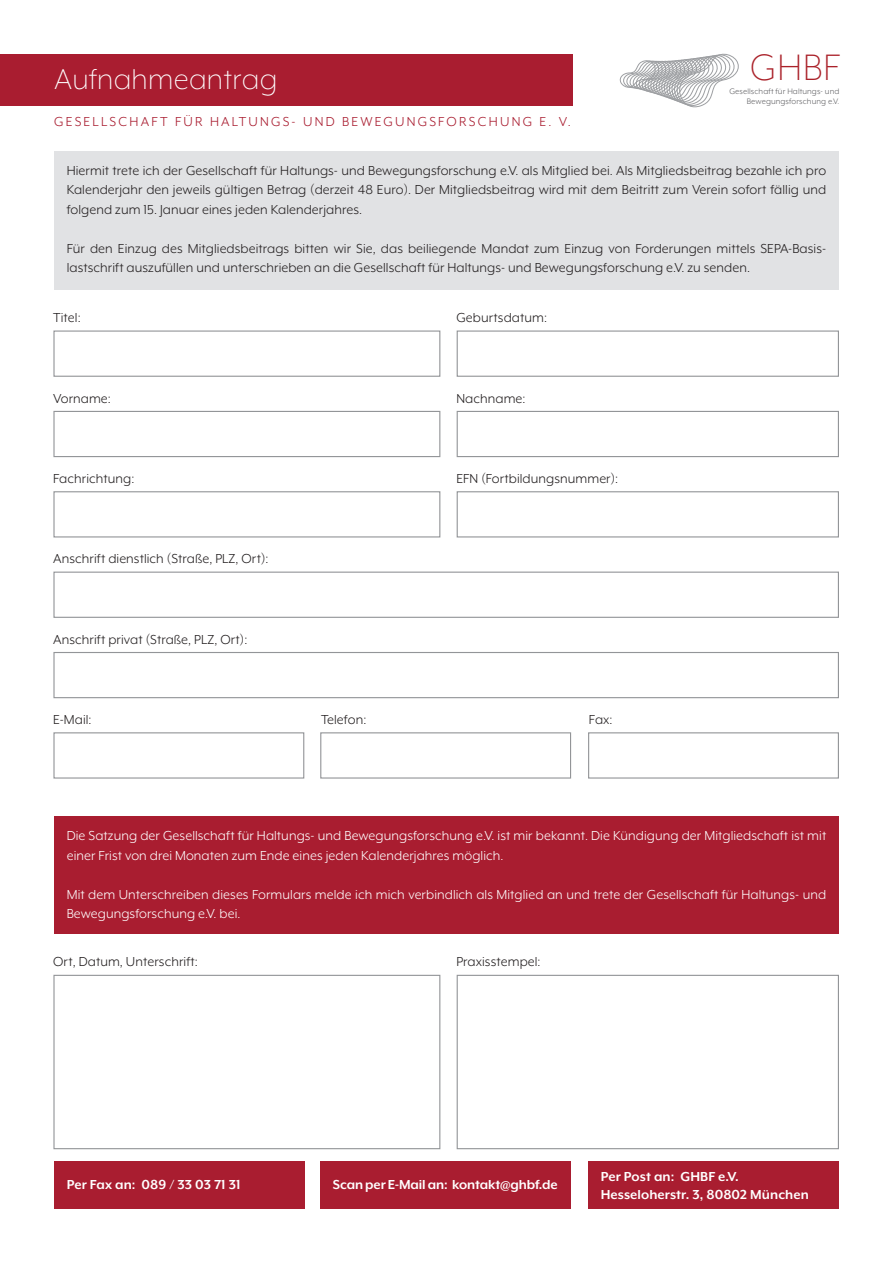
<style>
.page{position:relative;width:893px;height:1263px;background:#fff}
.page>*{position:absolute;margin:0;border:0;box-sizing:border-box;transform-origin:0 0}
.t1{font:300 42.3px "Mr Eaves XL Mod OT";color:#aa222a}
.t2{font:300 33px "Mr Eaves XL Mod OT";letter-spacing:.01em;color:#fff}
.t3{font:15px/19.5px "Mr Eaves XL Mod OT";letter-spacing:.005em;color:#231f20;text-align:justify}
.t4{font:15px/19.5px "Mr Eaves XL Mod OT";letter-spacing:.005em;color:#fff}
.t5{font:700 15px/18px "Mr Eaves XL Mod OT";letter-spacing:.005em;color:#fff}
.t6{font:15px "Mr Eaves XL Mod OT";letter-spacing:.15em;color:#a91d30}
.t7{font:9.15px/9.9px "Mr Eaves XL Mod OT";letter-spacing:.01em;color:#636366;text-align:right}
</style>
<div class="page">
<div style="left:0;top:54px;width:572px;height:51px;background:#a91d30"></div>
<div style="left:54px;top:1162px;width:250px;height:47px;background:#a91d30"></div>
<div style="left:320px;top:1162px;width:251px;height:47px;background:#a91d30"></div>
<div style="left:588px;top:1162px;width:250px;height:47px;background:#a91d30"></div>
<svg style="left:619px;top:53px;width:120px;height:55px"></svg>
<div style="left:54px;top:151px;width:785px;height:138px;background:#e1e2e4"></div>
<div style="left:54px;top:816px;width:785px;height:118px;background:#a91d30"></div>
<div style="left:53px;top:330px;width:387px;height:47px;border:1px solid #939598"></div>
<div style="left:53px;top:411px;width:387px;height:46px;border:1px solid #939598"></div>
<div style="left:53px;top:491px;width:387px;height:46px;border:1px solid #939598"></div>
<div style="left:53px;top:975px;width:387px;height:174px;border:1px solid #939598"></div>
<div style="left:53px;top:572px;width:786px;height:46px;border:1px solid #939598"></div>
<div style="left:53px;top:652px;width:786px;height:46px;border:1px solid #939598"></div>
<div style="left:53px;top:732px;width:251px;height:46px;border:1px solid #939598"></div>
<div style="left:588px;top:732px;width:251px;height:46px;border:1px solid #939598"></div>
<div style="left:320px;top:732px;width:251px;height:46px;border:1px solid #939598"></div>
<div style="left:457px;top:330px;width:382px;height:47px;border:1px solid #939598"></div>
<div style="left:457px;top:411px;width:382px;height:46px;border:1px solid #939598"></div>
<div style="left:457px;top:491px;width:382px;height:46px;border:1px solid #939598"></div>
<div style="left:457px;top:975px;width:382px;height:174px;border:1px solid #939598"></div>
<h2 class="t2" style="left:54px;top:63px;width:225px">Aufnahmeantrag</h2>
<p class="t6" style="left:54px;top:114px;width:518px">GESELLSCHAFT FÜR HALTUNGS- UND BEWEGUNGSFORSCHUNG E. V.</p>
<h1 class="t1" style="left:750px;top:46px;width:91px">GHBF</h1>
<p class="t7" style="left:729px;top:86px;width:112px">Gesellschaft für Haltungs- und<br>Bewegungsforschung e.V.</p>
<p class="t3" style="left:67px;top:160px;width:761px">Hiermit trete ich der Gesellschaft für Haltungs- und Bewegungsforschung e.V. als Mitglied bei. Als Mitgliedsbeitrag bezahle ich pro Kalenderjahr den jeweils gültigen Betrag (derzeit 48 Euro). Der Mitgliedsbeitrag wird mit dem Beitritt zum Verein sofort fällig und folgend zum 15. Januar eines jeden Kalenderjahres.</p>
<p class="t3" style="left:67px;top:238px;width:761px">Für den Einzug des Mitgliedsbeitrags bitten wir Sie, das beiliegende Mandat zum Einzug von Forderungen mittels SEPA-Basis&shy;lastschrift auszufüllen und unterschrieben an die Gesellschaft für Haltungs- und Bewegungsforschung e.V. zu senden.</p>
<p class="t3" style="left:53px;top:308px;width:29px">Titel:</p>
<p class="t3" style="left:53px;top:388px;width:59px">Vorname:</p>
<p class="t3" style="left:53px;top:469px;width:83px">Fachrichtung:</p>
<p class="t3" style="left:53px;top:549px;width:217px">Anschrift dienstlich (Straße, PLZ, Ort):</p>
<p class="t3" style="left:53px;top:630px;width:196px">Anschrift privat (Straße, PLZ, Ort):</p>
<p class="t3" style="left:456px;top:308px;width:92px">Geburtsdatum:</p>
<p class="t3" style="left:456px;top:388px;width:71px">Nachname:</p>
<p class="t3" style="left:456px;top:469px;width:163px">EFN (Fortbildungsnummer):</p>
<p class="t3" style="left:53px;top:710px;width:40px">E-Mail:</p>
<p class="t3" style="left:321px;top:710px;width:47px">Telefon:</p>
<p class="t3" style="left:589px;top:710px;width:25px">Fax:</p>
<p class="t4" style="left:67px;top:826px;width:761px">Die Satzung der Gesellschaft für Haltungs- und Bewegungsforschung e.V. ist mir bekannt. Die Kündigung der Mitgliedschaft ist mit einer Frist von drei Monaten zum Ende eines jeden Kalenderjahres möglich.</p>
<p class="t4" style="left:67px;top:884px;width:761px">Mit dem Unterschreiben dieses Formulars melde ich mich verbindlich als Mitglied an und trete der Gesellschaft für Haltungs- und<br>Bewegungsforschung e.V. bei.</p>
<p class="t3" style="left:53px;top:951px;width:146px">Ort, Datum, Unterschrift:</p>
<p class="t3" style="left:456px;top:951px;width:86px">Praxisstempel:</p>
<p class="t5" style="left:67px;top:1175px;width:175px">Per Fax an: 089 / 33 03 71 31</p>
<p class="t5" style="left:333px;top:1175px;width:226px">Scan per E-Mail an: kontakt@ghbf.de</p>
<p class="t5" style="left:601px;top:1168px;width:210px">Per Post an: GHBF e.V.<br>Hesseloherstr. 3, 80802 München</p>
</div>
